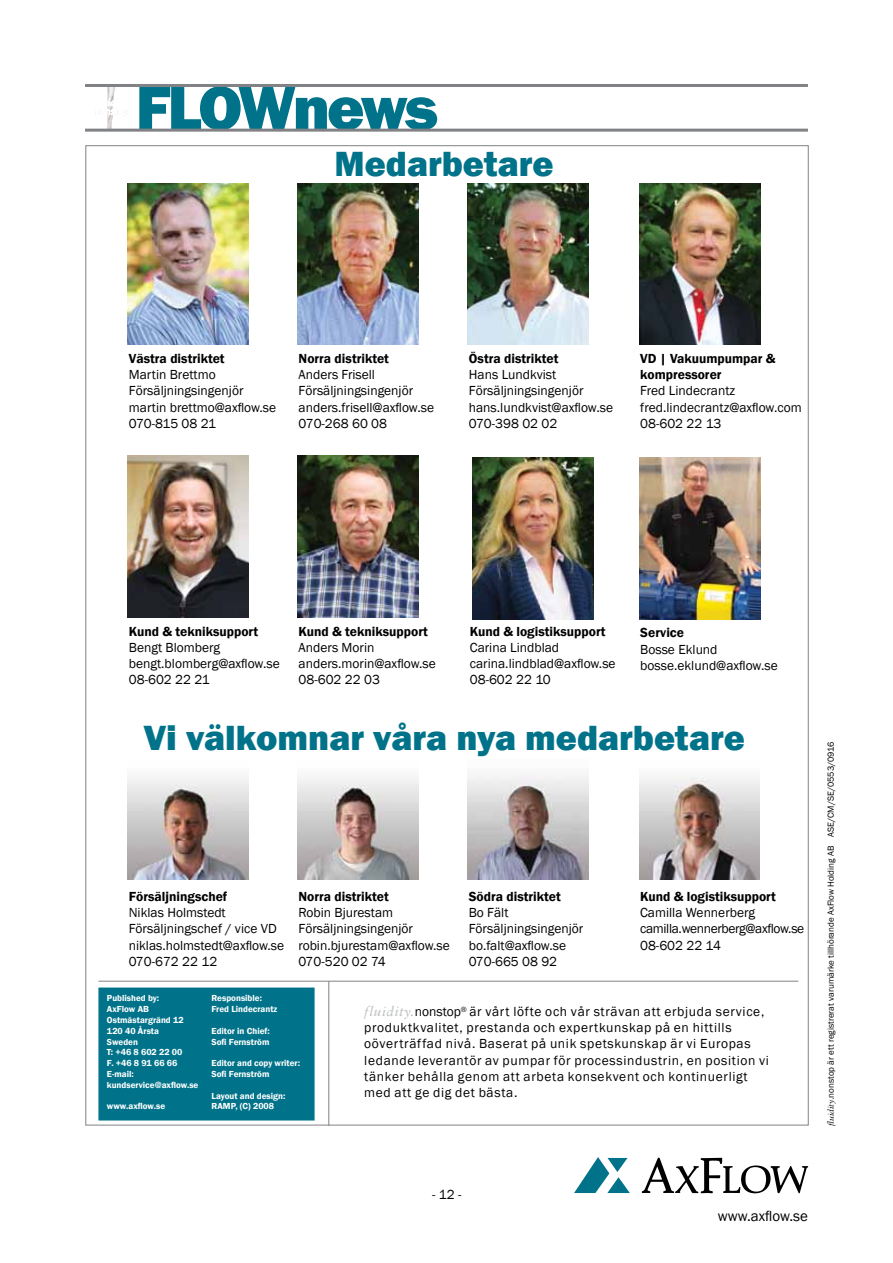
<style>
.page{position:relative;width:893px;height:1263px;background:#fff}
.page>*{position:absolute;margin:0;border:0;box-sizing:border-box;transform-origin:0 0}
.t1{font:800 64.05px "Franklin Gothic";letter-spacing:-.055em;color:#00738a}
.t2{font:800 36px "Franklin Gothic";color:#00738a}
.t3{font:15px "Franklin Gothic";color:#000}
.t4{font:13.5px/16.2px "Franklin Gothic";color:#000}
.t5{font:13.5px/16.2px "Franklin Gothic";letter-spacing:.05em;color:#000}
.t6{font:600 13.5px/16.2px "Franklin Gothic";color:#000}
.t7{font:13.5px/16.2px "Franklin Gothic";letter-spacing:-.025em;color:#000}
.t8{font:600 9px/10.8px "Franklin Gothic";color:#fff}
.t9{font:9px "Franklin Gothic";color:#000}
.s1{font-family:"Sabon LT Std";font-style:italic;color:#bcbec0}
.s2{font-family:"Sabon MT Pro";font-style:italic}
</style>
<div class="page">
<svg style="left:574px;top:1157px;width:56px;height:36px"></svg>
<svg style="left:642px;top:1157px;width:166px;height:36px"></svg>
<img style="left:98px;top:87px;width:24px;height:42px">
<svg style="left:95px;top:98px;width:32px;height:18px"></svg>
<hr style="left:85px;top:84px;width:723px;height:3px;background:#808285">
<hr style="left:85px;top:129px;width:723px;height:3px;background:#808285">
<hr style="left:98px;top:981px;width:700px;height:1px;background:#808285">
<hr style="left:329px;top:981px;width:1px;height:145px;background:#808285">
<div style="left:98px;top:987px;width:217px;height:133px;background:#00738a;border:2px solid #00738a"></div>
<img style="left:128px;top:183px;width:121px;height:162px">
<img style="left:298px;top:183px;width:120px;height:162px">
<img style="left:468px;top:183px;width:121px;height:162px">
<img style="left:128px;top:456px;width:121px;height:161px">
<img style="left:298px;top:456px;width:120px;height:161px">
<img style="left:639px;top:183px;width:121px;height:162px">
<img style="left:473px;top:457px;width:120px;height:162px">
<img style="left:639px;top:458px;width:121px;height:161px">
<img style="left:128px;top:778px;width:120px;height:102px">
<img style="left:297px;top:778px;width:121px;height:102px">
<img style="left:468px;top:775px;width:120px;height:105px">
<img style="left:639px;top:776px;width:121px;height:104px">
<h1 class="t1" style="left:136px;top:67px;width:304px">FLOWnews</h1>
<h2 class="t2" style="left:335px;top:140px;width:221px">Medarbetare</h2>
<p class="t6" style="left:129px;top:350px;width:97px">Västra distriktet</p>
<p class="t4" style="left:129px;top:367px;width:149px">Martin Brettmo<br>Försäljningsingenjör martin brettmo@axflow.se<br>070-815 08 21</p>
<p class="t6" style="left:299px;top:350px;width:92px">Norra distriktet</p>
<p class="t4" style="left:299px;top:367px;width:137px">Anders Frisell<br>Försäljningsingenjör anders.frisell@axflow.se<br>070-268 60 08</p>
<p class="t6" style="left:469px;top:350px;width:91px">Östra distriktet</p>
<p class="t4" style="left:469px;top:367px;width:146px">Hans Lundkvist<br>Försäljningsingenjör hans.lundkvist@axflow.se<br>070-398 02 02</p>
<p class="t6" style="left:640px;top:350px;width:137px">VD | Vakuumpumpar &amp; kompressorer</p>
<p class="t4" style="left:640px;top:383px;width:163px">Fred Lindecrantz fred.lindecrantz@axflow.com<br>08-602 22 13</p>
<p class="t6" style="left:129px;top:623px;width:131px">Kund &amp; tekniksupport</p>
<p class="t4" style="left:129px;top:640px;width:152px">Bengt Blomberg bengt.blomberg@axflow.se<br>08-602 22 21</p>
<p class="t6" style="left:299px;top:623px;width:131px">Kund &amp; tekniksupport</p>
<p class="t4" style="left:299px;top:640px;width:139px">Anders Morin anders.morin@axflow.se<br>08-602 22 03</p>
<p class="t6" style="left:470px;top:623px;width:137px">Kund &amp; logistiksupport</p>
<p class="t4" style="left:470px;top:640px;width:147px">Carina Lindblad carina.lindblad@axflow.se<br>08-602 22 10</p>
<p class="t6" style="left:640px;top:625px;width:45px">Service</p>
<p class="t4" style="left:640px;top:641px;width:139px">Bosse Eklund bosse.eklund@axflow.se</p>
<h2 class="t2" style="left:143px;top:714px;width:603px">Vi välkomnar våra nya medarbetare</h2>
<p class="t6" style="left:129px;top:888px;width:100px">Försäljningschef</p>
<p class="t4" style="left:129px;top:905px;width:157px">Niklas Holmstedt<br>Försäljningschef / vice VD niklas.holmstedt@axflow.se<br>070-672 22 12</p>
<p class="t6" style="left:298px;top:888px;width:92px">Norra distriktet</p>
<p class="t4" style="left:298px;top:905px;width:153px">Robin Bjurestam<br>Försäljningsingenjör robin.bjurestam@axflow.se<br>070-520 02 74</p>
<p class="t6" style="left:469px;top:888px;width:94px">Södra distriktet</p>
<p class="t4" style="left:469px;top:905px;width:116px">Bo Fält<br>Försäljningsingenjör bo.falt@axflow.se<br>070-665 08 92</p>
<p class="t6" style="left:640px;top:888px;width:137px">Kund &amp; logistiksupport</p>
<p class="t7" style="left:640px;top:905px;width:166px">Camilla Wennerberg camilla.wennerberg@axflow.se<br>08-602 22 14</p>
<p class="t8" style="left:107px;top:993px;width:93px">Published by:<br>AxFlow AB<br>Ostmästargränd 12<br>120 40 Årsta<br>Sweden<br>T: +46 8 602 22 00<br>F. +46 8 91 66 66<br>E-mail: kundservice@axflow.se</p>
<p class="t8" style="left:107px;top:1101px;width:60px">www.axflow.se</p>
<p class="t8" style="left:212px;top:993px;width:67px">Responsible:<br>Fred Lindecrantz</p>
<p class="t8" style="left:212px;top:1025px;width:60px">Editor in Chief:<br>Sofi Fernström</p>
<p class="t8" style="left:212px;top:1058px;width:90px">Editor and copy writer:<br>Sofi Fernström</p>
<p class="t8" style="left:212px;top:1090px;width:75px">Layout and design:<br>RAMP, (C) 2008</p>
<p class="t5" style="left:364px;top:1004px;width:406px"><span class="s1">fluidity.</span>nonstop<sup>®</sup> är vårt löfte och vår strävan att erbjuda service, produktkvalitet, prestanda och expertkunskap på en hittills oöverträffad nivå. Baserat på unik spetskunskap är vi Europas ledande leverantör av pumpar för processindustrin, en position vi tänker behålla genom att arbeta konsekvent och kontinuerligt med att ge dig det bästa.</p>
<p class="t9" style="left:825px;top:1126px;width:386px;rotate:-90deg"><span class="s2">fluidity.</span>nonstop är ett registrerat varumärke tillhörande AxFlow Holding AB ASE/CM/SE/0553/0916</p>
<p class="t4" style="left:432px;top:1186px;width:31px">- 12 -</p>
<p class="t3" style="left:718px;top:1207px;width:92px">www.axflow.se</p>
</div>
